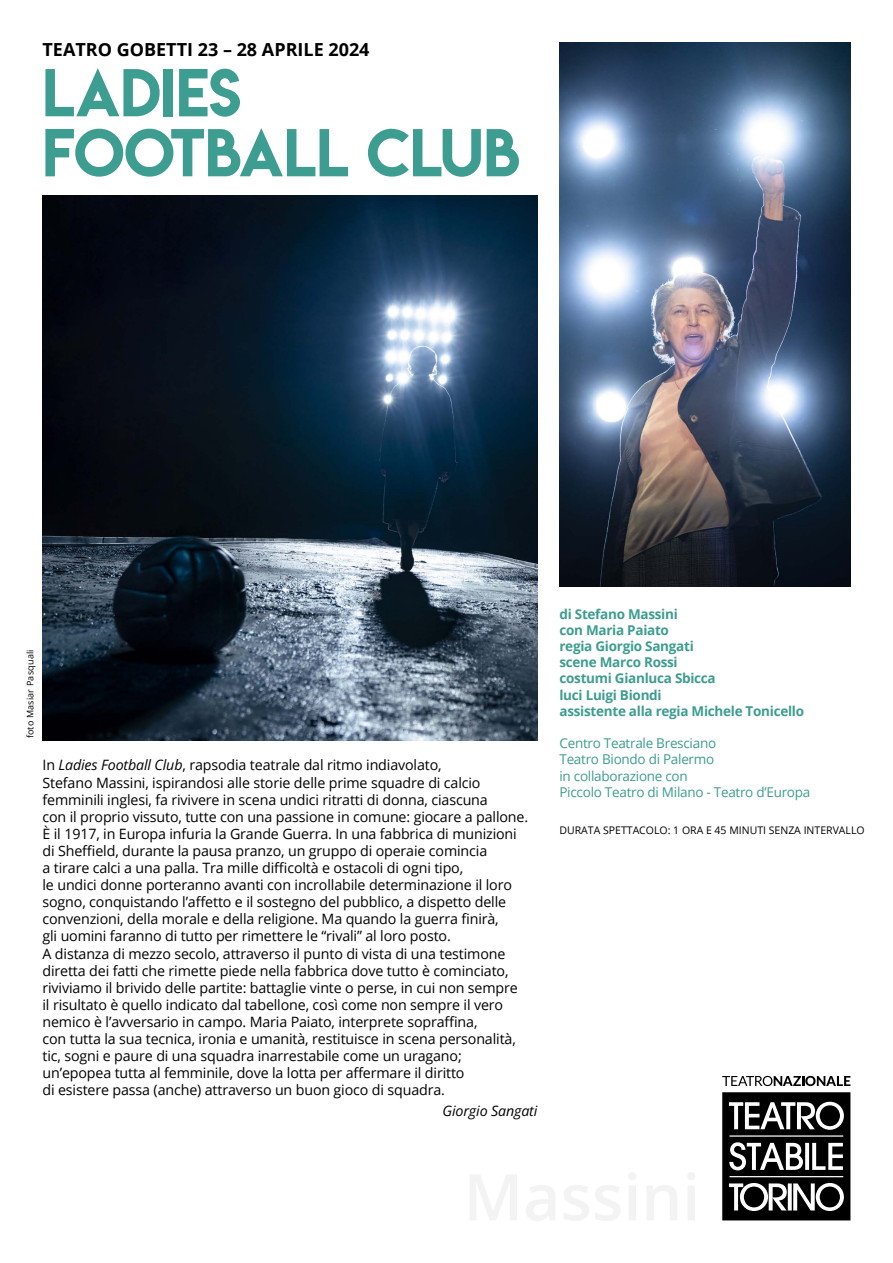
<style>
.page{position:relative;width:893px;height:1263px;background:#fff}
.page>*{position:absolute;margin:0;border:0;box-sizing:border-box;transform-origin:0 0}
.t1{font:60px/60px "Lemon Milk";color:#3d9d90}
.t2{font:700 18px "Open Sans";color:#000}
.t3{font:14.25px/17.1px "Open Sans";letter-spacing:-.01em;color:#000}
.t4{font:italic 14.25px "Open Sans";letter-spacing:-.01em;color:#000}
.t5{font:700 13.5px/16.2px "Open Sans";letter-spacing:-.02em;color:#3d9d90}
.t6{font:13.5px/16.2px "Open Sans";letter-spacing:-.02em;color:#3d9d90}
.t7{font:10.5px "Open Sans";color:#000}
.t8{font:9px "Open Sans";color:#000}
.s1{font-style:italic}
</style>
<div class="page">
<div style="left:722px;top:1092px;width:128px;height:128px;background:#000"></div>
<svg style="left:729px;top:1102px;width:115px;height:109px"></svg>
<svg style="left:722px;top:1076px;width:128px;height:10px"></svg>
<img style="left:559px;top:43px;width:291px;height:544px">
<img style="left:43px;top:196px;width:494px;height:544px">
<p class="t2" style="left:43px;top:37px;width:329px">teatro GOBETTI 23 – 28 APRILE 2024</p>
<h1 class="t1" style="left:43px;top:63px;width:479px">LADIES<br>FOOTBALL CLUB</h1>
<p class="t8" style="left:24px;top:738px;width:90px;rotate:-90deg">foto Masiar Pasquali</p>
<p class="t3" style="left:43px;top:756px;width:487px">I n <span class="s1">Ladies Football Club</span>, rapsodia teatrale dal ritmo indiavolato,<br>Stefano Massini, ispirandosi alle storie delle prime squadre di calcio femminili inglesi, fa rivivere in scena undici ritratti di donna, ciascuna<br>con il proprio vissuto, tutte con una passione in comune: giocare a pallone.<br>È il 1917, in Europa infuria la Grande Guerra. I n una fabbrica di munizioni di Sheffield, durante la pausa pranzo, un gruppo di operaie comincia<br>a tirare calci a una palla. Tra mille difficoltà e ostacoli di ogni tipo,<br>le undici donne porteranno avanti con incrollabile determinazione il loro sogno, conquistando l’affetto e il sostegno del pubblico, a dispetto delle convenzioni, della morale e della religione. Ma quando la guerra finirà,<br>gli uomini faranno di tutto per rimettere le “rivali” al loro posto.<br>A distanza di mezzo secolo, attraverso il punto di vista di una testimone diretta dei fatti che rimette piede nella fabbrica dove tutto è cominciato, riviviamo il brivido delle partite: battaglie vinte o perse, in cui non sempre il risultato è quello indicato dal tabellone, così come non sempre il vero nemico è l’avversario in campo. Maria Paiato, interprete sopraffina,<br>con tutta la sua tecnica, ironia e umanità, restituisce in scena personalità, tic, sogni e paure di una squadra inarrestabile come un uragano; un’epopea tutta al femminile, dove la lotta per affermare il diritto<br>di esistere passa (anche) attraverso un buon gioco di squadra.</p>
<p class="t4" style="left:443px;top:1101px;width:96px">Giorgio Sangati</p>
<p class="t5" style="left:559px;top:605px;width:246px">di Stefano Massini<br>con Maria Paiato<br>regia Giorgio Sangati<br>scene Marco Rossi<br>costumi Gianluca Sbicca<br>luci Luigi Biondi<br>assistente alla regia Michele Tonicello</p>
<p class="t6" style="left:559px;top:735px;width:252px">Centro Teatrale Bresciano<br>Teatro Biondo di Palermo<br>in collaborazione con<br>Piccolo Teatro di M ilano - Teatro d’E uropa</p>
<p class="t7" style="left:559px;top:823px;width:307px">durata spettacolo: 1 ora e 45 minuti senza intervallo</p>
</div>
